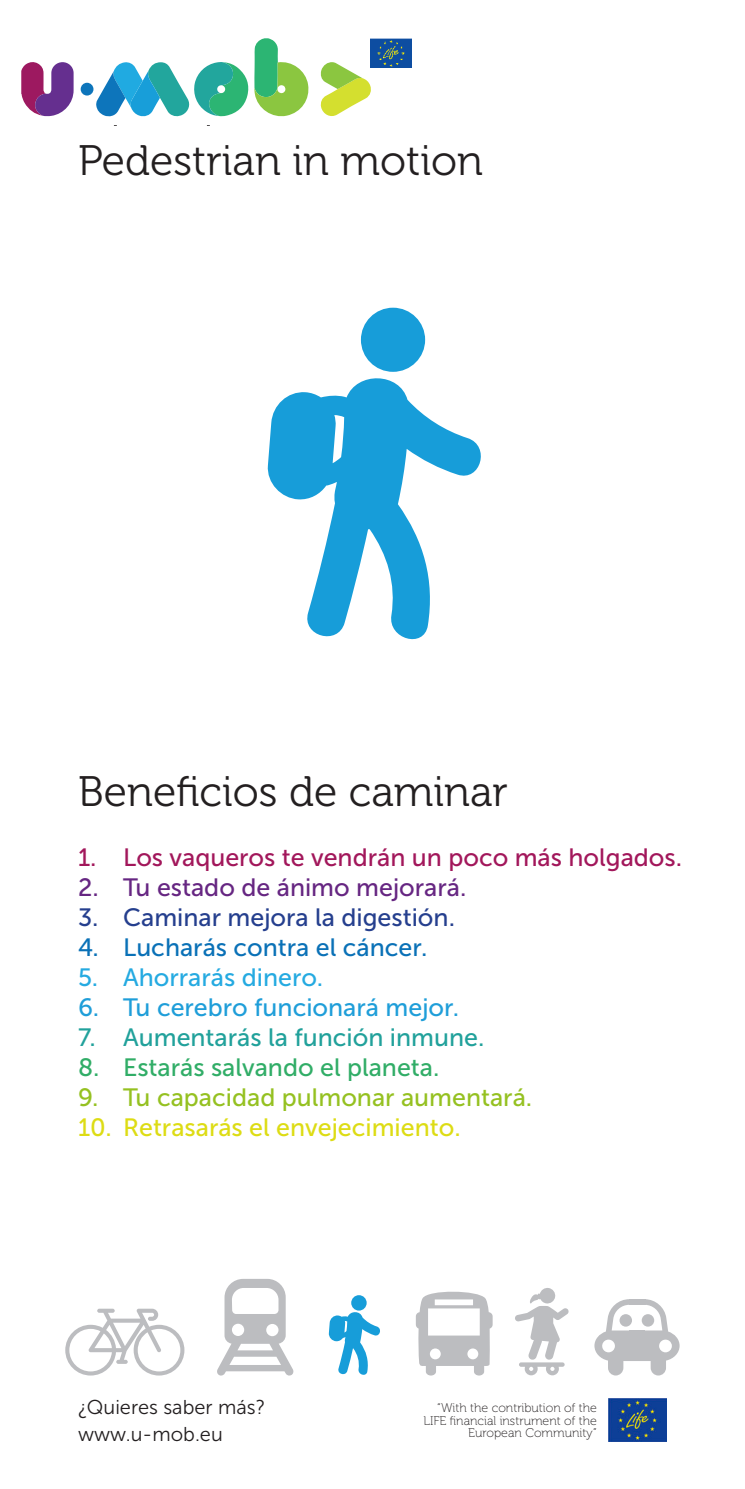
<style>
.page{position:relative;width:745px;height:1489px;background:#fff}
.page>*{position:absolute;margin:0;border:0;box-sizing:border-box;transform-origin:0 0}
.t1{font:42.5px "Museo 300";color:#231f20}
.t2{font:25px "Museo Sans 500";color:#a2175b}
.t3{font:25px "Museo Sans 500";color:#95c121}
.t4{font:25px "Museo Sans 500";color:#dddc14}
.t5{font:25px "Museo Sans 500";color:#21a19b}
.t6{font:25px "Museo Sans 500";color:#253f8e}
.t7{font:25px "Museo Sans 500";color:#1f9ed9}
.t8{font:25px "Museo Sans 500";color:#31ad67}
.t9{font:25px "Museo Sans 500";color:#662682}
.t10{font:25px "Museo Sans 500";color:#0a71b7}
.t11{font:25px "Museo Sans 500";color:#25aae1}
.t12{font:20px "Museo Sans 300";color:#231f20}
.t13{font:12.5px/12.5px "Museo 100";color:#231f20;text-align:right}
</style>
<div class="page">
<svg style="left:21px;top:62px;width:53px;height:54px"></svg>
<svg style="left:320px;top:62px;width:51px;height:54px"></svg>
<div style="left:81px;top:83px;width:12px;height:13px;background:#0d75bb;border-radius:50%"></div>
<svg style="left:96px;top:38px;width:213px;height:79px"></svg>
<img style="left:370px;top:38px;width:41px;height:30px">
<svg style="left:328px;top:1310px;width:52px;height:65px"></svg>
<div style="left:351px;top:1294px;width:15px;height:16px;background:#179dd9;border-radius:50%"></div>
<svg style="left:267px;top:371px;width:213px;height:269px"></svg>
<div style="left:360px;top:308px;width:65px;height:64px;background:#179dd9;border-radius:50%"></div>
<svg style="left:415px;top:1291px;width:77px;height:84px"></svg>
<svg style="left:65px;top:1308px;width:119px;height:67px"></svg>
<svg style="left:217px;top:1279px;width:77px;height:96px"></svg>
<svg style="left:515px;top:1288px;width:53px;height:87px"></svg>
<svg style="left:594px;top:1299px;width:85px;height:76px"></svg>
<div style="left:628px;top:1298px;width:17px;height:6px;background:#bcbdc0"></div>
<div style="left:628px;top:1330px;width:15px;height:13px;background:#bcbdc0"></div>
<svg style="left:641px;top:1313px;width:12px;height:13px"></svg>
<div style="left:619px;top:1313px;width:12px;height:13px;background:#bcbdc0;border-radius:50%"></div>
<img style="left:608px;top:1398px;width:58px;height:43px">
<p class="t1" style="left:78px;top:138px;width:406px">Pedestrian in motion</p>
<p class="t1" style="left:78px;top:768px;width:431px">Beneficios de caminar</p>
<p class="t2" style="left:78px;top:843px;width:605px">1. Los vaqueros te vendrán un poco más holgados.</p>
<p class="t9" style="left:78px;top:873px;width:389px">2. Tu estado de ánimo mejorará.</p>
<p class="t6" style="left:78px;top:903px;width:378px">3. Caminar mejora la digestión.</p>
<p class="t10" style="left:78px;top:933px;width:350px">4. Lucharás contra el cáncer.</p>
<p class="t11" style="left:78px;top:963px;width:246px">5. Ahorrarás dinero.</p>
<p class="t7" style="left:78px;top:993px;width:382px">6. Tu cerebro funcionará mejor.</p>
<p class="t5" style="left:78px;top:1023px;width:407px">7. Aumentarás la función inmune.</p>
<p class="t8" style="left:78px;top:1053px;width:362px">8. Estarás salvando el planeta.</p>
<p class="t3" style="left:78px;top:1083px;width:455px">9. Tu capacidad pulmonar aumentará.</p>
<p class="t4" style="left:78px;top:1113px;width:384px">10. Retrasarás el envejecimiento.</p>
<p class="t12" style="left:78px;top:1396px;width:189px">¿Quieres saber más?</p>
<p class="t12" style="left:78px;top:1423px;width:146px">www.u-mob.eu</p>
<p class="t13" style="left:423px;top:1401px;width:175px">“With the contribution of the<br>LIFE financial instrument of the<br>European Community”</p>
</div>
